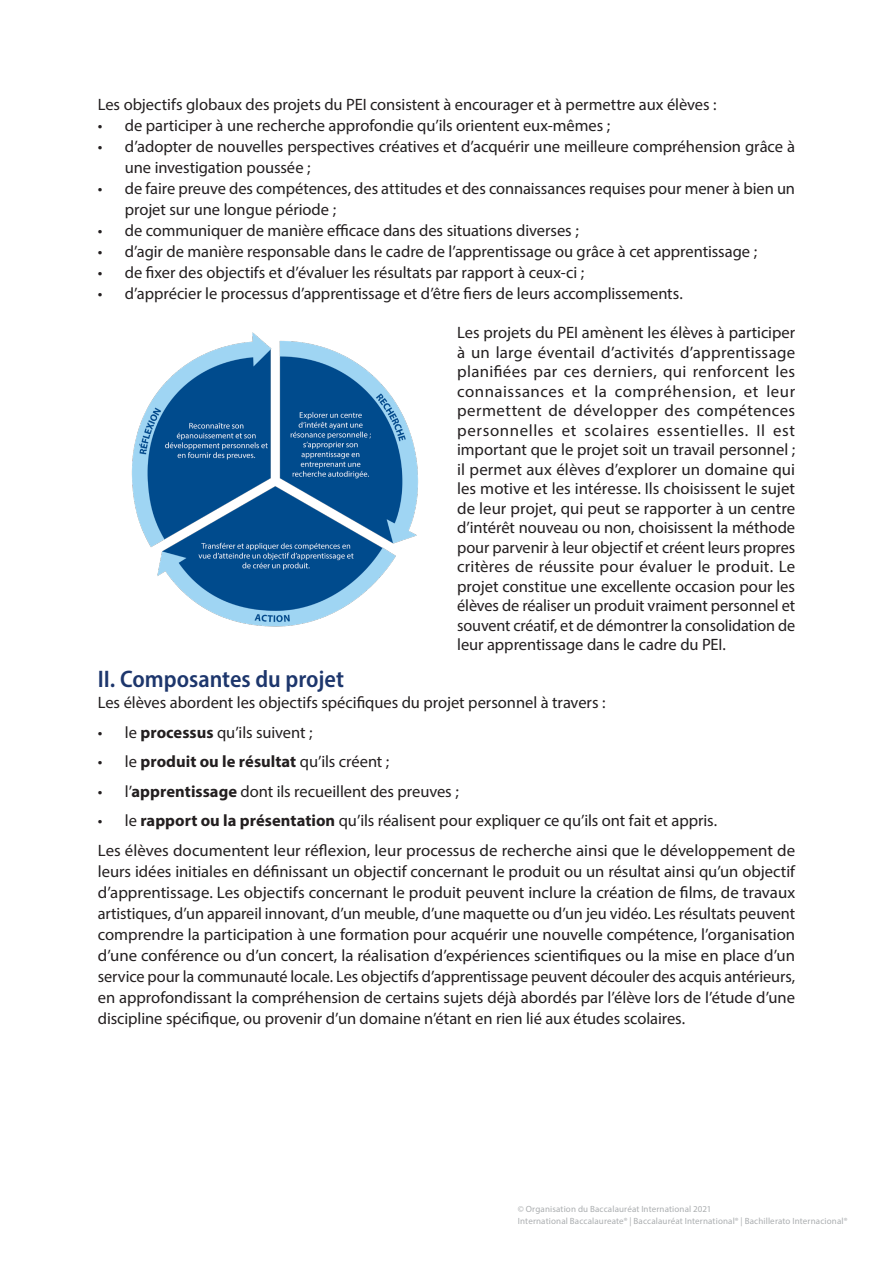
<style>
.page{position:relative;width:893px;height:1263px;background:#fff}
.page>*{position:absolute;margin:0;border:0;box-sizing:border-box;transform-origin:0 0}
.section_heading{font:600 semi-condensed 24px "Myriad Pro";color:#1d366c}
.body_text{font:16.5px/21px "Myriad Pro";letter-spacing:-.005em;color:#231f20}
.body--before_list{font:16.5px/19.5px "Myriad Pro";letter-spacing:-.005em;color:#231f20;text-align:justify}
.t1{font:700 16.5px "Myriad Pro";letter-spacing:.005em;color:#231f20}
.t2{font:9px/12px "Myriad Pro";letter-spacing:.015em;color:#abaeb0}
.s1{font-weight:700}
.s2{font-weight:400}
</style>
<div class="page">
<img style="left:131px;top:332px;width:287px;height:295px">
<p class="body--before_list" style="left:98px;top:95px;width:620px">Les objectifs globaux des projets du PEI consistent à encourager et à permettre aux élèves :</p>
<p class="body_text" style="left:98px;top:115px;width:514px">• de participer à une recherche approfondie qu’ils orientent eux-mêmes ;</p>
<p class="body_text" style="left:125px;top:136px;width:672px;text-indent:-27px">• d’adopter de nouvelles perspectives créatives et d’acquérir une meilleure compréhension grâce à une investigation poussée ;</p>
<p class="body_text" style="left:125px;top:178px;width:672px;text-indent:-27px">• de faire preuve des compétences, des attitudes et des connaissances requises pour mener à bien un projet sur une longue période ;</p>
<p class="body_text" style="left:98px;top:220px;width:482px">• de communiquer de manière efficace dans des situations diverses ;</p>
<p class="body_text" style="left:98px;top:241px;width:661px">• d’agir de manière responsable dans le cadre de l’apprentissage ou grâce à cet apprentissage ;</p>
<p class="body_text" style="left:98px;top:262px;width:488px">• de fixer des objectifs et d’évaluer les résultats par rapport à ceux-ci ;</p>
<p class="body_text" style="left:98px;top:283px;width:587px">• d’apprécier le processus d’apprentissage et d’être fiers de leurs accomplissements.</p>
<p class="body--before_list" style="left:457px;top:323px;width:340px">Les projets du PEI amènent les élèves à participer à un large éventail d’activités d’apprentissage planifiées par ces derniers, qui renforcent les connaissances et la compréhension, et leur permettent de développer des compétences personnelles et scolaires essentielles. Il est important que le projet soit un travail personnel ; il permet aux élèves d’explorer un domaine qui les motive et les intéresse. Ils choisissent le sujet de leur projet, qui peut se rapporter à un centre d’intérêt nouveau ou non, choisissent la méthode pour parvenir à leur objectif et créent leurs propres critères de réussite pour évaluer le produit. Le projet constitue une excellente occasion pour les élèves de réaliser un produit vraiment personnel et souvent créatif, et de démontrer la consolidation de leur apprentissage dans le cadre du PEI.</p>
<p class="section_heading" style="left:98px;top:664px;width:248px">II. Composantes du projet</p>
<p class="body_text" style="left:98px;top:692px;width:509px">Les élèves abordent les objectifs spécifiques du projet personnel à travers :</p>
<p class="body_text" style="left:98px;top:721px;width:216px">• le <span class="s1">processus</span> qu’ils suivent ;</p>
<p class="t1" style="left:98px;top:751px;width:293px"><span class="s2">• le</span> produit ou le résultat <span class="s2">qu’ils créent ;</span></p>
<p class="body_text" style="left:98px;top:780px;width:362px">• l’<span class="s1">apprentissage</span> dont ils recueillent des preuves ;</p>
<p class="body_text" style="left:98px;top:810px;width:621px">• le <span class="s1">rapport ou la présentation</span> qu’ils réalisent pour expliquer ce qu’ils ont fait et appris.</p>
<p class="body_text" style="left:98px;top:839px;width:699px;text-align:justify">Les élèves documentent leur réflexion, leur processus de recherche ainsi que le développement de leurs idées initiales en définissant un objectif concernant le produit ou un résultat ainsi qu’un objectif d’apprentissage. Les objectifs concernant le produit peuvent inclure la création de films, de travaux artistiques, d’un appareil innovant, d’un meuble, d’une maquette ou d’un jeu vidéo. Les résultats peuvent comprendre la participation à une formation pour acquérir une nouvelle compétence, l’organisation d’une conférence ou d’un concert, la réalisation d’expériences scientifiques ou la mise en place d’un service pour la communauté locale. Les objectifs d’apprentissage peuvent découler des acquis antérieurs, en approfondissant la compréhension de certains sujets déjà abordés par l’élève lors de l’étude d’une discipline spécifique, ou provenir d’un domaine n’étant en rien lié aux études scolaires.</p>
<p class="t2" style="left:518px;top:1202px;width:331px">© Organisation du Baccalauréat International 2021<br>International Baccalaureate® | Baccalauréat International® | Bachillerato Internacional®</p>
</div>
